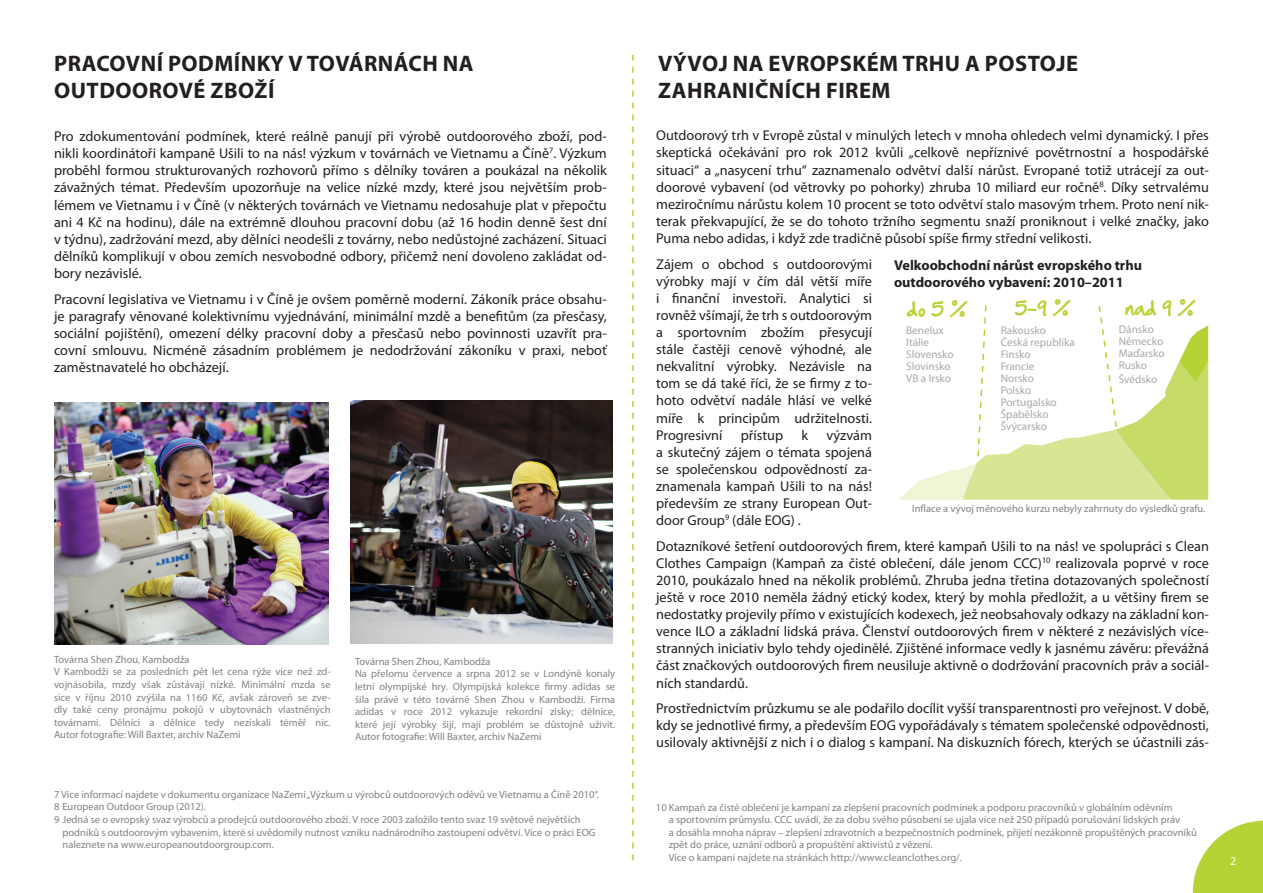
<style>
.page{position:relative;width:1263px;height:893px;background:#fff}
.page>*{position:absolute;margin:0;border:0;box-sizing:border-box;transform-origin:0 0}
.t1{font:700 22.5px/27px "Myriad Pro";letter-spacing:.02em;color:#231f20}
.t2{font:18px "Hand Of Sean";color:#b5d334}
.t3{font:14.25px/17.1px "Myriad Pro";color:#231f20;text-align:justify}
.t4{font:700 14.25px/17.1px "Myriad Pro";color:#231f20}
.t5{font:12px "Myriad Pro";color:#fff}
.t6{font:11.25px/12px "Myriad Pro";color:#a8a9ad}
.t7{font:10.5px/12.6px "Myriad Pro";color:#808285}
</style>
<div class="page">
<svg style="left:1193px;top:821px;width:70px;height:72px"></svg>
<img style="left:351px;top:401px;width:261px;height:242px">
<img style="left:54px;top:402px;width:274px;height:243px">
<svg style="left:632px;top:55px;width:2px;height:805px"></svg>
<svg style="left:899px;top:305px;width:309px;height:195px"></svg>
<h1 class="t1" style="left:54px;top:49px;width:421px">PRACOVNÍ PODMÍNKY V TOVÁRNÁCH NA<br>OUTDOOROVÉ ZBOŽÍ</h1>
<h1 class="t1" style="left:658px;top:49px;width:421px">VÝVOJ NA EVROPSKÉM TRHU A POSTOJE<br>ZAHRANIČNÍCH FIREM</h1>
<p class="t3" style="left:54px;top:128px;width:554px">Pro zdokumentování podmínek, které reálně panují při výrobě outdoorového zboží, pod&shy;nikli koordinátoři kampaně Ušili to na nás! výzkum v továrnách ve Vietnamu a Číně<sup>7</sup>. Výzkum proběhl formou strukturovaných rozhovorů přímo s dělníky továren a poukázal na několik závažných témat. Především upozorňuje na velice nízké mzdy, které jsou největším prob&shy;lémem ve Vietnamu i v Číně (v některých továrnách ve Vietnamu nedosahuje plat v přepočtu ani 4 Kč na hodinu), dále na extrémně dlouhou pracovní dobu (až 16 hodin denně šest dní v týdnu), zadržování mezd, aby dělníci neodešli z továrny, nebo nedůstojné zacházení. Situaci dělníků komplikují v obou zemích nesvobodné odbory, přičemž není dovoleno zakládat od&shy;bory nezávislé.</p>
<p class="t3" style="left:54px;top:290px;width:554px">Pracovní legislativa ve Vietnamu i v Číně je ovšem poměrně moderní. Zákoník práce obsahu&shy;je paragrafy věnované kolektivnímu vyjednávání, minimální mzdě a benefitům (za přesčasy, sociální pojištění), omezení délky pracovní doby a přesčasů nebo povinnosti uzavřít pra&shy;covní smlouvu. Nicméně zásadním problémem je nedodržování zákoníku v praxi, neboť zaměstnavatelé ho obcházejí.</p>
<p class="t7" style="left:54px;top:653px;width:278px">Továrna Shen Zhou, Kambodža<br>V Kambodži se za posledních pět let cena rýže více než zd&shy;vojnásobila, mzdy však zůstávají nízké. Minimální mzda se sice v říjnu 2010 zvýšila na 1160 Kč, avšak zároveň se zve&shy;dly také ceny pronájmu pokojů v ubytovnách vlastněných továrnami. Dělníci a dělnice tedy nezískali téměř nic.<br>Autor fotografie: Will Baxter, archiv NaZemi</p>
<p class="t7" style="left:355px;top:655px;width:262px">Továrna Shen Zhou, Kambodža<br>Na přelomu července a srpna 2012 se v Londýně konaly letní olympijské hry. Olympijská kolekce firmy adidas se šila právě v této továrně Shen Zhou v Kambodži. Firma adidas v roce 2012 vykazuje rekordní zisky; dělnice, které její výrobky šijí, mají problém se důstojně uživit.<br>Autor fotografie: Will Baxter, archiv NaZemi</p>
<p class="t7" style="left:54px;top:788px;width:547px">7 Více informací najdete v dokumentu organizace NaZemi „Výzkum u výrobců outdoorových oděvů ve Vietnamu a Číně 2010“.<br>8 European Outdoor Group (2012).<br>9 Jedná se o evropský svaz výrobců a prodejců outdoorového zboží. V roce 2003 založilo tento svaz 19 světově největších</p>
<p class="t7" style="left:63px;top:825px;width:535px">podniků s outdoorovým vybavením, které si uvědomily nutnost vzniku nadnárodního zastoupení odvětví. Více o práci EOG naleznete na www.europeanoutdoorgroup.com.</p>
<p class="t3" style="left:656px;top:127px;width:554px">Outdoorový trh v Evropě zůstal v minulých letech v mnoha ohledech velmi dynamický. I přes skeptická očekávání pro rok 2012 kvůli „celkově nepříznivé povětrnostní a hospodářské situaci“ a „nasycení trhu“ zaznamenalo odvětví další nárůst. Evropané totiž utrácejí za out&shy;doorové vybavení (od větrovky po pohorky) zhruba 10 miliard eur ročně<sup>8</sup>. Díky setrvalému meziročnímu nárůstu kolem 10 procent se toto odvětví stalo masovým trhem. Proto není nik&shy;terak překvapující, že se do tohoto tržního segmentu snaží proniknout i velké značky, jako Puma nebo adidas, i když zde tradičně působí spíše firmy střední velikosti.</p>
<p class="t3" style="left:656px;top:255px;width:217px">Zájem o obchod s outdoorovými výrobky mají v čím dál větší míře i finanční investoři. Analytici si rovněž všímají, že trh s outdoorovým a sportovním zbožím přesycují stále častěji cenově výhodné, ale nekvalitní výrobky. Nezávisle na tom se dá také říci, že se firmy z to&shy;hoto odvětví nadále hlásí ve velké míře k principům udržitelnosti.<br>Progresivní</p>
<p class="t4" style="left:894px;top:256px;width:249px">VELKOOBCHODNÍ NÁRŮST EVROPSKÉHO TRHU<br>OUTDOOROVÉHO VYBAVENÍ: 2010–2011</p>
<p class="t6" style="left:1001px;top:324px;width:76px">Rakousko<br>Česká republika<br>Finsko<br>Francie<br>Norsko<br>Polsko<br>Portugalsko<br>Špabělsko<br>Švýcarsko</p>
<p class="t2" style="left:906px;top:293px;width:63px">do 5 %</p>
<p class="t2" style="left:1014px;top:292px;width:58px">5–9 %</p>
<p class="t2" style="left:1125px;top:291px;width:73px">nad 9 %</p>
<p class="t6" style="left:906px;top:324px;width:49px">Benelux<br>Itálie<br>Slovensko<br>Slovinsko<br>VB a Irsko</p>
<p class="t6" style="left:1119px;top:323px;width:48px">Dánsko<br>Německo<br>Maďarsko<br>Rusko</p>
<p class="t6" style="left:1119px;top:373px;width:40px">Švédsko</p>
<p class="t3" style="left:741px;top:426px;width:44px">přístup</p>
<p class="t3" style="left:801px;top:426px;width:8px">k</p>
<p class="t3" style="left:656px;top:426px;width:217px;text-indent:170px">výzvám a skutečný zájem o témata spojená se společenskou odpovědností za&shy;znamenala kampaň Ušili to na nás! především ze strany European Out&shy;door Group<sup>9</sup> (dále EOG) .</p>
<p class="t3" style="left:656px;top:537px;width:554px">Dotazníkové šetření outdoorových firem, které kampaň Ušili to na nás! ve spolupráci s Clean Clothes Campaign (Kampaň za čisté oblečení, dále jenom CCC)<sup>10</sup> realizovala poprvé v roce 2010, poukázalo hned na několik problémů. Zhruba jedna třetina dotazovaných společností ještě v roce 2010 neměla žádný etický kodex, který by mohla předložit, a u většiny firem se nedostatky projevily přímo v existujících kodexech, jež neobsahovaly odkazy na základní kon&shy;vence ILO a základní lidská práva. Členství outdoorových firem v některé z nezávislých více&shy;stranných iniciativ bylo tehdy ojedinělé. Zjištěné informace vedly k jasnému závěru: převážná část značkových outdoorových firem neusiluje aktivně o dodržování pracovních práv a sociál&shy;ních standardů.</p>
<p class="t3" style="left:656px;top:700px;width:554px">Prostřednictvím průzkumu se ale podařilo docílit vyšší transparentnosti pro veřejnost. V době, kdy se jednotlivé firmy, a především EOG vypořádávaly s tématem společenské odpovědnosti, usilovaly aktivnější z nich i o dialog s kampaní. Na diskuzních fórech, kterých se účastnili zás-</p>
<p class="t7" style="left:912px;top:502px;width:295px">Inflace a vývoj měnového kurzu nebyly zahrnuty do výsledků grafu.</p>
<p class="t7" style="left:669px;top:800px;width:530px;text-indent:-13px">10 Kampaň za čisté oblečení je kampaní za zlepšení pracovních podmínek a podporu pracovníků v globálním oděvním<br>a sportovním průmyslu. CCC uvádí, že za dobu svého působení se ujala více než 250 případů porušování lidských práv<br>a dosáhla mnoha náprav – zlepšení zdravotních a bezpečnostních podmínek, přijetí nezákonně propuštěných pracovníků zpět do práce, uznání odborů a propuštění aktivistů z vězení.<br>Více o kampani najdete na stránkách http://www.cleanclothes.org/.</p>
<p class="t5" style="left:1230px;top:854px;width:8px">2</p>
</div>
